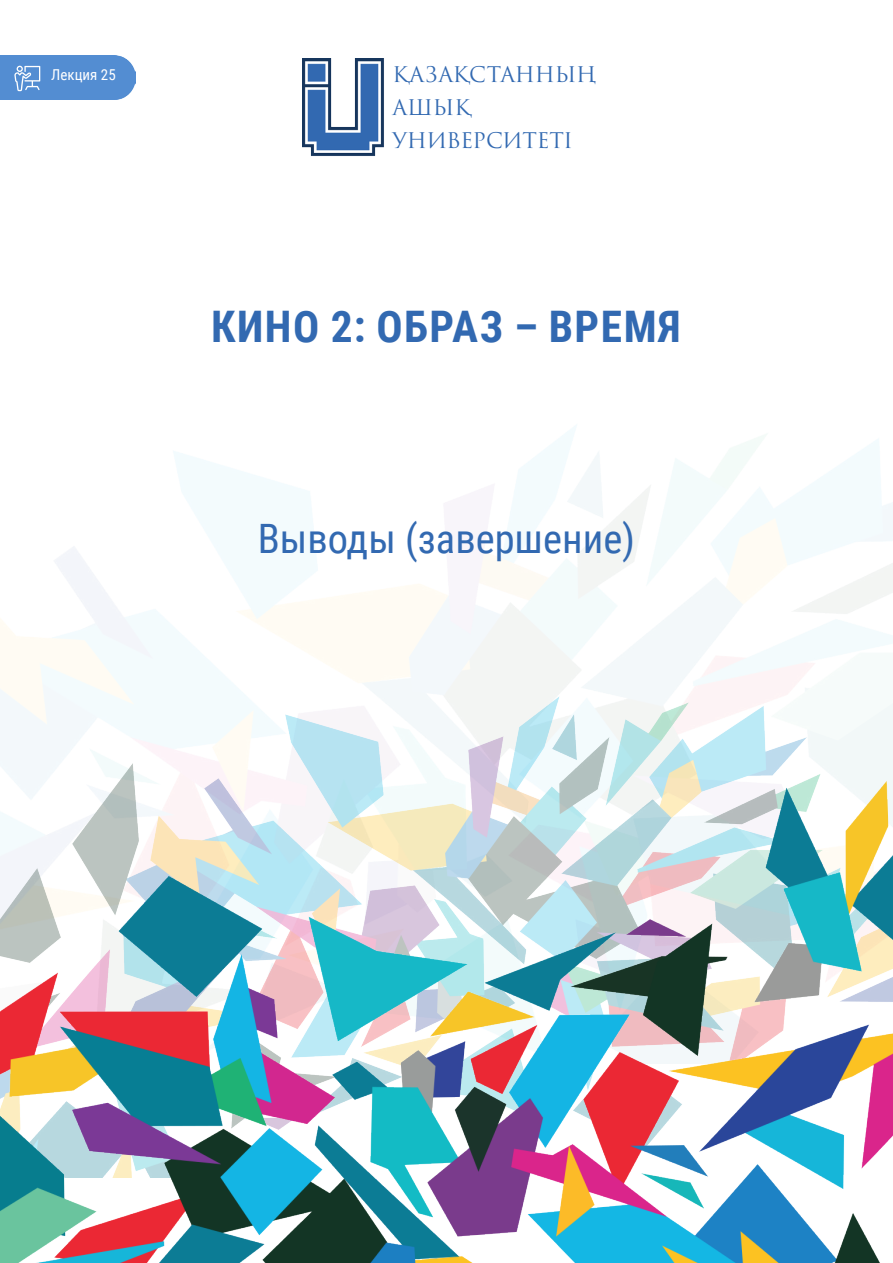
<style>
.page{position:relative;width:893px;height:1263px;background:#fff}
.page>*{position:absolute;margin:0;border:0;box-sizing:border-box;transform-origin:0 0}
.t1{font:700 43.5px "Roboto Condensed";letter-spacing:.035em;color:#3269b1}
.t2{font:40.5px "Roboto Condensed";color:#3269b1}
.t3{font:21px "Trajan Pro 3";letter-spacing:-.01em;color:#3269b1}
.t4{font:15px "Roboto Condensed";color:#fff}
</style>
<div class="page">
<img style="left:0;top:425px;width:893px;height:638px">
<img style="left:302px;top:58px;width:82px;height:98px">
<img style="left:0;top:696px;width:892px;height:33px">
<img style="left:0;top:729px;width:892px;height:534px">
<div style="left:0;top:55px;width:136px;height:45px;background:#538dd2"></div>
<svg style="left:14px;top:66px;width:26px;height:25px"></svg>
<p class="t4" style="left:51px;top:64px;width:66px">Лекция 25</p>
<p class="t3" style="left:393px;top:60px;width:205px">ҚАЗАҚСТАННЫҢ</p>
<p class="t3" style="left:393px;top:93px;width:80px">АШЫҚ</p>
<p class="t3" style="left:393px;top:126px;width:182px">УНИВЕРСИТЕТІ</p>
<p class="t1" style="left:211px;top:296px;width:471px">КИНО 2: ОБРАЗ – ВРЕМЯ</p>
<p class="t2" style="left:258px;top:511px;width:379px">Выводы (завершение)</p>
</div>
